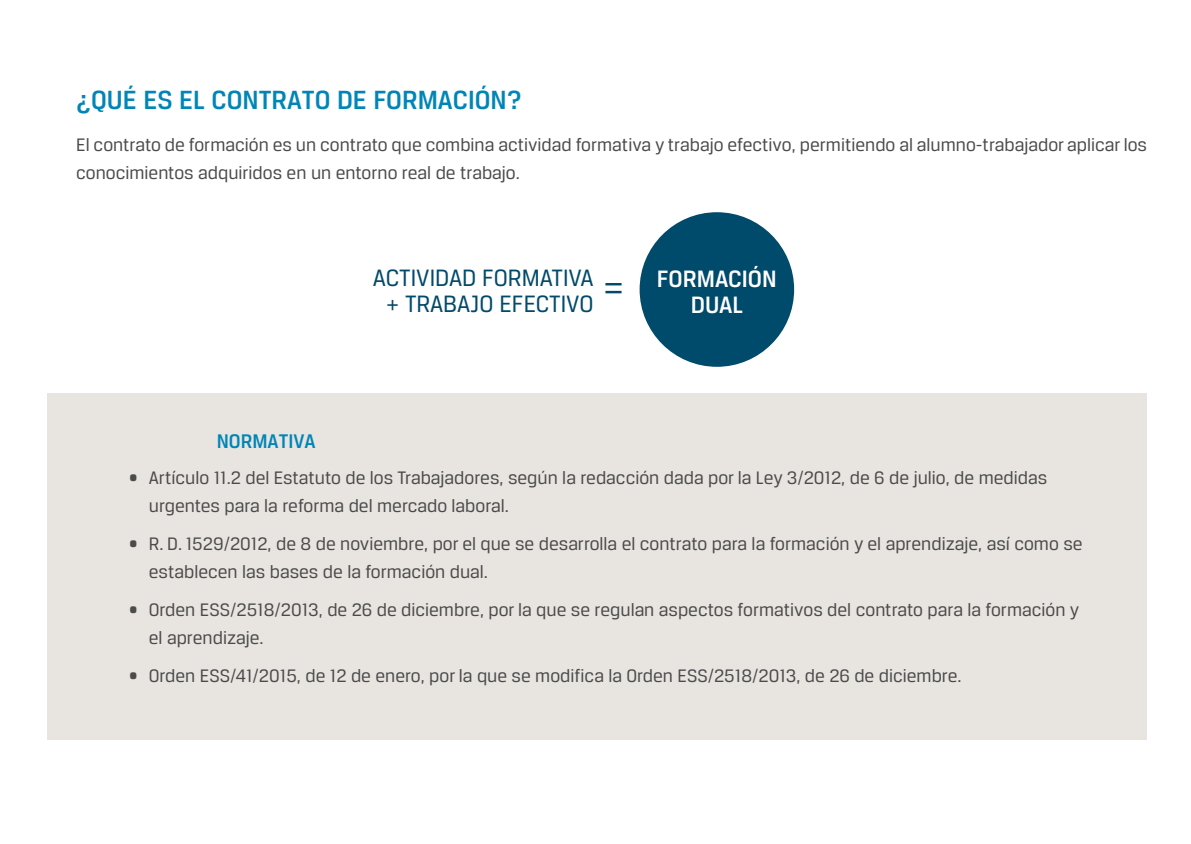
<style>
.page{position:relative;width:1191px;height:844px;background:#fff}
.page>*{position:absolute;margin:0;border:0;box-sizing:border-box;transform-origin:0 0}
.t1{font:39.38px "Breuer Text";color:#004a6b}
.t2{font:500 28px "Breuer Text";color:#0085b7}
.t3{font:25.2px "Breuer Text";color:#004a6b}
.t4{font:500 25.2px/26.4px "Breuer Text";color:#fff;text-align:center}
.t5{font:500 21px "Breuer Text";color:#0085b7}
.t6{font:19.25px/28px "Breuer Text";color:#4b4b4c}
</style>
<div class="page">
<div style="left:48px;top:393px;width:1099px;height:346px;background:#e8e5e0"></div>
<div style="left:639px;top:212px;width:155px;height:155px;background:#004a6b;border-radius:50%"></div>
<h2 class="t2" style="left:76px;top:84px;width:166px">¿QUÉ ES EL CONTRATO</h2>
<h2 class="t2" style="left:337px;top:84px;width:67px">DE FORMA</h2>
<h2 class="t2" style="left:453px;top:84px;width:70px">CIÓN?</h2>
<p class="t6" style="left:76px;top:130px;width:1072px">El contrato de formación es un contrato que combina actividad formativa y trabajo efectivo, permitiendo al alumno-trabajador aplicar los conocimientos adquiridos en un entorno real de trabajo.</p>
<p class="t5" style="left:217px;top:429px;width:100px">NORMATIVA</p>
<h3 class="t3" style="left:373px;top:264px;width:12px">ACTI</h3>
<h3 class="t3" style="left:416px;top:264px;width:26px">VIDAD</h3>
<h3 class="t3" style="left:482px;top:264px;width:25px">FORMATI</h3>
<h3 class="t3" style="left:568px;top:264px;width:25px">VA</h3>
<h3 class="t3" style="left:386px;top:290px;width:149px">+ TRABAJO EFECTI</h3>
<h3 class="t3" style="left:566px;top:290px;width:26px">VO</h3>
<h1 class="t1" style="left:603px;top:265px;width:22px">=</h1>
<h3 class="t4" style="left:657px;top:265px;width:121px">FORMACIÓN<br>DUAL</h3>
<p class="t6" style="left:149px;top:463px;width:899px;text-indent:-20px">• Artículo 11.2 del Estatuto de los Trabajadores, según la redacción dada por la Ley 3/2012, de 6 de julio, de medidas urgentes para la reforma del mercado laboral.</p>
<p class="t6" style="left:149px;top:529px;width:935px;text-indent:-20px">• R. D. 1529/2012, de 8 de noviembre, por el que se desarrolla el contrato para la formación y el aprendizaje, así como se establecen las bases de la formación dual.</p>
<p class="t6" style="left:149px;top:595px;width:932px;text-indent:-20px">• Orden ESS/2518/2013, de 26 de diciembre, por la que se regulan aspectos formativos del contrato para la formación y el aprendizaje.</p>
<p class="t6" style="left:129px;top:661px;width:834px">• Orden ESS/41/2015, de 12 de enero, por la que se modifica la Orden ESS/2518/2013, de 26 de diciembre.</p>
</div>
